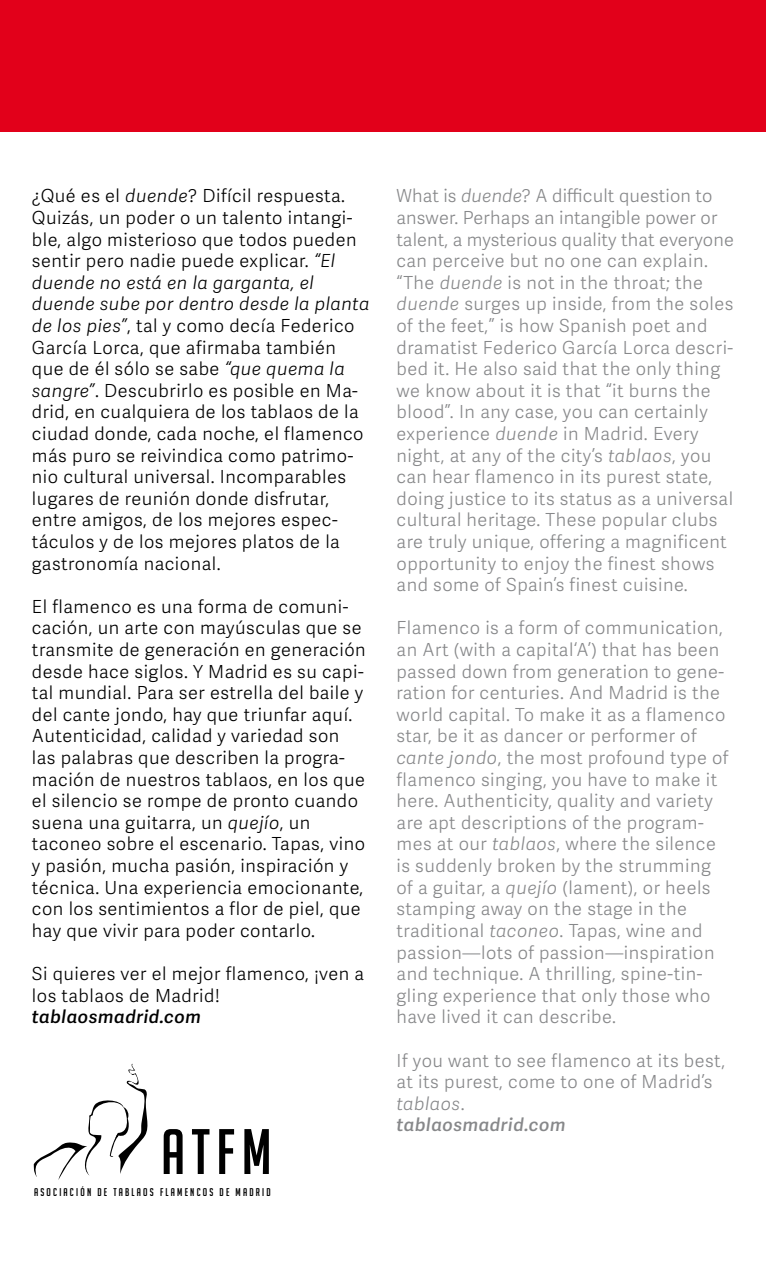
<style>
.page{position:relative;width:766px;height:1276px;background:#fff}
.page>*{position:absolute;margin:0;border:0;box-sizing:border-box;transform-origin:0 0}
.t1{font:62.55px "Big Noodle Titling";color:#000}
.t2{font:300 18px/21.6px "Adelle Sans";letter-spacing:.03em;color:#87888a}
.t3{font:300 18px/21.6px "Adelle Sans";letter-spacing:.03em;color:#000}
.t4{font:italic 600 18px "Adelle Sans";letter-spacing:.03em;color:#000}
.t5{font:11.03px "Big Noodle Titling";letter-spacing:.2em;color:#000}
.s1{font-style:italic}
.s2{font-weight:600;font-style:italic}
</style>
<div class="page">
<div style="left:0;top:0;width:765px;height:132px;background:#e2001a"></div>
<svg style="left:33px;top:1063px;width:115px;height:117px"></svg>
<p class="t3" style="left:32px;top:184px;width:339px">¿Qué es el <span class="s1">duende</span>? Difícil respuesta.<br>Quizás, un poder o un talento intangi&shy;ble, algo misterioso que todos pueden sentir pero nadie puede explicar. <span class="s1">“El duende no está en la garganta, el duende sube por dentro desde la planta de los pies”</span>, tal y como decía Federico García Lorca, que afirmaba también que de él sólo se sabe <span class="s1">“que quema la sangre”</span>. Descubrirlo es posible en Ma&shy;drid, en cualquiera de los tablaos de la ciudad donde, cada noche, el flamenco más puro se reivindica como patrimo&shy;nio cultural universal. Incomparables lugares de reunión donde disfrutar, entre amigos, de los mejores espec&shy;táculos y de los mejores platos de la gastronomía nacional.</p>
<p class="t3" style="left:32px;top:595px;width:335px">El flamenco es una forma de comuni&shy;cación, un arte con mayúsculas que se transmite de generación en generación desde hace siglos. Y Madrid es su capi&shy;tal mundial. Para ser estrella del baile y del cante jondo, hay que triunfar aquí.<br>Autenticidad, calidad y variedad son las palabras que describen la progra&shy;mación de nuestros tablaos, en los que el silencio se rompe de pronto cuando suena una guitarra, un <span class="s1">quejío</span>, un taconeo sobre el escenario. Tapas, vino y pasión, mucha pasión, inspiración y técnica. Una experiencia emocionante, con los sentimientos a flor de piel, que hay que vivir para poder contarlo.</p>
<p class="t3" style="left:32px;top:962px;width:333px">Si quieres ver el mejor flamenco, ¡ven a los tablaos de Madrid!</p>
<p class="t4" style="left:32px;top:1004px;width:171px">tablaosmadrid.com</p>
<h1 class="t1" style="left:161px;top:1118px;width:112px">ATFM</h1>
<p class="t5" style="left:34px;top:1185px;width:238px">ASOCIACIÓN DE TABLAOS FLAMENCOS DE MADRID</p>
<p class="t2" style="left:396px;top:184px;width:339px">What is <span class="s1">duende</span>? A difficult question to answer. Perhaps an intangible power or talent, a mysterious quality that everyone can perceive but no one can explain. “The <span class="s1">duende</span> is not in the throat; the <span class="s1">duende</span> surges up inside, from the soles of the feet,” is how Spanish poet and dramatist Federico García Lorca descri&shy;bed it. He also said that the only thing we know about it is that “it burns the blood”. In any case, you can certainly experience <span class="s1">duende</span> in Madrid. Every night, at any of the city’s <span class="s1">tablaos</span>, you can hear flamenco in its purest state, doing justice to its status as a universal cultural heritage. These popular clubs are truly unique, offering a magnificent opportunity to enjoy the finest shows and some of Spain’s finest cuisine.</p>
<p class="t2" style="left:396px;top:616px;width:333px">Flamenco is a form of communication, an Art (with a capital‘A’) that has been passed down from generation to gene&shy;ration for centuries. And Madrid is the world capital. To make it as a flamenco star, be it as dancer or performer of <span class="s1">cante jondo</span>, the most profound type of flamenco singing, you have to make it here. Authenticity, quality and variety are apt descriptions of the program&shy;mes at our <span class="s1">tablaos</span>, where the silence is suddenly broken by the strumming of a guitar, a <span class="s1">quejío</span> (lament), or heels stamping away on the stage in the traditional <span class="s1">taconeo</span>. Tapas, wine and passion—lots of passion—inspiration and technique. A thrilling, spine-tin&shy;gling experience that only those who have lived it can describe.</p>
<p class="t2" style="left:396px;top:1048px;width:330px">If you want to see flamenco at its best, at its purest, come to one of Madrid’s <span class="s1">tablaos</span>.<br><span class="s2">tablaosmadrid.com</span></p>
</div>
